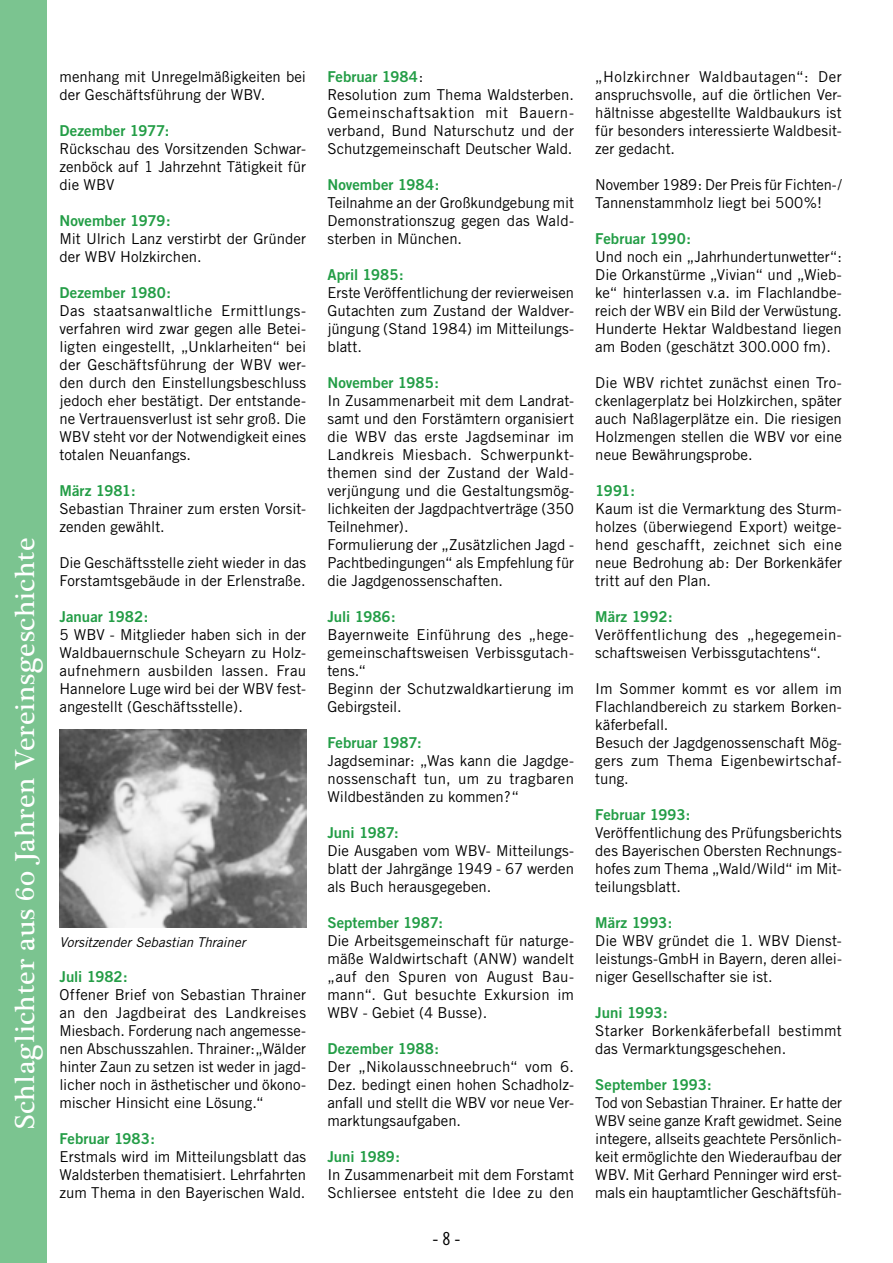
<style>
.page{position:relative;width:893px;height:1263px;background:#fff}
.page>*{position:absolute;margin:0;border:0;box-sizing:border-box;transform-origin:0 0}
.t1{font:28.05px "Plantagenet Cherokee";letter-spacing:.02em;color:#fff}
.t2{font:18px "Trade Gothic Cond Eighteen";color:#000}
.t3{font:15px/18px "Trade Gothic";color:#000;text-align:justify}
.t4{font:15px "Trade Gothic Bold Two";color:#239d46}
.t5{font:italic 13.5px "Trade Gothic";color:#000}
.s1{font-family:"Trade Gothic";color:#000}
</style>
<div class="page">
<div style="left:0;top:0;width:46px;height:1263px;background:#7bc490"></div>
<img style="left:60px;top:730px;width:246px;height:198px">
<h1 class="t1" style="left:9px;top:1129px;width:593px;rotate:-90deg">Schlaglichter aus 60 Jahren Vereinsgeschichte</h1>
<p class="t3" style="left:60px;top:67px;width:248px">menhang mit Unregelmäßigkeiten bei der Geschäftsführung der WBV.</p>
<p class="t4" style="left:60px;top:121px;width:111px">Dezember 1977:</p>
<p class="t3" style="left:60px;top:139px;width:248px">Rückschau des Vorsitzenden Schwar&shy;zenböck auf 1 Jahrzehnt Tätigkeit für die WBV</p>
<p class="t4" style="left:60px;top:211px;width:113px">November 1979:</p>
<p class="t3" style="left:60px;top:229px;width:248px">Mit Ulrich Lanz verstirbt der Gründer der WBV Holzkirchen.</p>
<p class="t4" style="left:60px;top:283px;width:113px">Dezember 1980:</p>
<p class="t3" style="left:60px;top:301px;width:248px">Das staatsanwaltliche Ermittlungs&shy;verfahren wird zwar gegen alle Betei&shy;ligten eingestellt, „Unklarheiten“ bei der Geschäftsführung der WBV wer&shy;den durch den Einstellungsbeschluss jedoch eher bestätigt. Der entstande&shy;ne Vertrauensverlust ist sehr groß. Die WBV steht vor der Notwendigkeit eines totalen Neuanfangs.</p>
<p class="t4" style="left:60px;top:481px;width:78px">März 1981:</p>
<p class="t3" style="left:60px;top:499px;width:248px">Sebastian Thrainer zum ersten Vorsit&shy;zenden gewählt.</p>
<p class="t3" style="left:60px;top:553px;width:248px">Die Geschäftsstelle zieht wieder in das<br>Forstamtsgebäude in der Erlenstraße.</p>
<p class="t4" style="left:60px;top:607px;width:90px">Januar 1982:</p>
<p class="t3" style="left:60px;top:625px;width:248px">5 WBV - Mitglieder haben sich in der Waldbauernschule Scheyarn zu Holz&shy;aufnehmern ausbilden lassen. Frau Hannelore Luge wird bei der WBV fest&shy;angestellt (Geschäftsstelle).</p>
<p class="t5" style="left:60px;top:934px;width:188px">Vorsitzender Sebastian Thrainer</p>
<p class="t4" style="left:60px;top:967px;width:70px">Juli 1982:</p>
<p class="t3" style="left:60px;top:985px;width:248px">Offener Brief von Sebastian Thrainer an den Jagdbeirat des Landkreises Miesbach. Forderung nach angemesse&shy;nen Abschusszahlen. Thrainer:„Wälder hinter Zaun zu setzen ist weder in jagd&shy;licher noch in ästhetischer und ökono&shy;mischer Hinsicht eine Lösung.“</p>
<p class="t4" style="left:60px;top:1129px;width:97px">Februar 1983:</p>
<p class="t3" style="left:60px;top:1147px;width:248px">Erstmals wird im Mitteilungsblatt das Waldsterben thematisiert. Lehrfahrten zum Thema in den Bayerischen Wald.</p>
<p class="t4" style="left:327px;top:67px;width:97px">Februar 1984<span class="s1">:</span></p>
<p class="t3" style="left:327px;top:85px;width:248px">Resolution zum Thema Waldsterben.<br>Gemeinschaftsaktion mit Bauern&shy;verband, Bund Naturschutz und der Schutzgemeinschaft Deutscher Wald.</p>
<p class="t4" style="left:327px;top:175px;width:113px">November 1984:</p>
<p class="t3" style="left:327px;top:193px;width:248px">Teilnahme an der Großkundgebung mit Demonstrationszug gegen das Wald&shy;sterben in München.</p>
<p class="t4" style="left:327px;top:265px;width:78px">April 1985:</p>
<p class="t3" style="left:327px;top:283px;width:248px">Erste Veröffentlichung der revierweisen Gutachten zum Zustand der Waldver&shy;jüngung (Stand 1984) im Mitteilungs&shy;blatt.</p>
<p class="t4" style="left:327px;top:373px;width:113px">November 1985:</p>
<p class="t3" style="left:327px;top:391px;width:248px;text-align:left">In Zusammenarbeit mit dem Landrat&shy;samt und den Forstämtern organisiert die WBV das erste Jagdseminar im Landkreis Miesbach. Schwerpunkt&shy;themen sind der Zustand der Wald&shy;verjüngung und die Gestaltungsmög&shy;lichkeiten der Jagdpachtverträge (350<br>Teilnehmer).<br>Formulierung der „Zusätzlichen Jagd - Pachtbedingungen“ als Empfehlung für die Jagdgenossenschaften.</p>
<p class="t4" style="left:327px;top:607px;width:70px">Juli 1986:</p>
<p class="t3" style="left:327px;top:625px;width:248px;text-align:left">Bayernweite Einführung des „hege&shy;gemeinschaftsweisen Verbissgutach&shy;tens.“<br>Beginn der Schutzwaldkartierung im<br>Gebirgsteil.</p>
<p class="t4" style="left:327px;top:733px;width:96px">Februar 1987:</p>
<p class="t3" style="left:327px;top:751px;width:248px">Jagdseminar: „Was kann die Jagdge&shy;nossenschaft tun, um zu tragbaren Wildbeständen zu kommen?“</p>
<p class="t4" style="left:327px;top:823px;width:73px">Juni 1987:</p>
<p class="t3" style="left:327px;top:841px;width:248px">Die Ausgaben vom WBV- Mitteilungs&shy;blatt der Jahrgänge 1949 - 67 werden als Buch herausgegeben.</p>
<p class="t4" style="left:327px;top:913px;width:117px">September 1987:</p>
<p class="t3" style="left:327px;top:931px;width:248px">Die Arbeitsgemeinschaft für naturge&shy;mäße Waldwirtschaft (ANW) wandelt „auf den Spuren von August Bau&shy;mann“. Gut besuchte Exkursion im WBV - Gebiet (4 Busse).</p>
<p class="t4" style="left:327px;top:1039px;width:113px">Dezember 1988:</p>
<p class="t3" style="left:327px;top:1057px;width:248px">Der „Nikolausschneebruch“ vom 6.<br>Dez. bedingt einen hohen Schadholz&shy;anfall und stellt die WBV vor neue Ver&shy;marktungsaufgaben.</p>
<p class="t4" style="left:327px;top:1147px;width:74px">Juni 1989:</p>
<p class="t3" style="left:327px;top:1165px;width:248px">In Zusammenarbeit mit dem Forstamt<br>Schliersee entsteht die Idee zu den</p>
<p class="t2" style="left:432px;top:1228px;width:29px">- 8 -</p>
<p class="t3" style="left:595px;top:67px;width:248px">„Holzkirchner Waldbautagen“: Der anspruchsvolle, auf die örtlichen Ver&shy;hältnisse abgestellte Waldbaukurs ist für besonders interessierte Waldbesit&shy;zer gedacht.</p>
<p class="t3" style="left:595px;top:175px;width:248px">November 1989: Der Preis für Fichten-/<br>Tannenstammholz liegt bei 500%!</p>
<p class="t4" style="left:595px;top:229px;width:97px">Februar 1990:</p>
<p class="t3" style="left:595px;top:247px;width:248px">Und noch ein „Jahrhundertunwetter“:<br>Die Orkanstürme „Vivian“ und „Wieb&shy;ke“ hinterlassen v.a. im Flachlandbe&shy;reich der WBV ein Bild der Verwüstung.<br>Hunderte Hektar Waldbestand liegen am Boden (geschätzt 300.000 fm).</p>
<p class="t3" style="left:595px;top:373px;width:248px">Die WBV richtet zunächst einen Tro&shy;ckenlagerplatz bei Holzkirchen, später auch Naßlagerplätze ein. Die riesigen Holzmengen stellen die WBV vor eine neue Bewährungsprobe.</p>
<p class="t4" style="left:595px;top:481px;width:41px">1991:</p>
<p class="t3" style="left:595px;top:499px;width:248px">Kaum ist die Vermarktung des Sturm&shy;holzes (überwiegend Export) weitge&shy;hend geschafft, zeichnet sich eine neue Bedrohung ab: Der Borkenkäfer tritt auf den Plan.</p>
<p class="t4" style="left:595px;top:607px;width:79px">März 1992:</p>
<p class="t3" style="left:595px;top:625px;width:248px">Veröffentlichung des „hegegemein&shy;schaftsweisen Verbissgutachtens“.</p>
<p class="t3" style="left:595px;top:679px;width:248px;text-align:left">Im Sommer kommt es vor allem im<br>Flachlandbereich zu starkem Borken&shy;käferbefall.<br>Besuch der Jagdgenossenschaft Mög&shy;gers zum Thema Eigenbewirtschaf&shy;tung.</p>
<p class="t4" style="left:595px;top:805px;width:97px">Februar 1993:</p>
<p class="t3" style="left:595px;top:823px;width:248px">Veröffentlichung des Prüfungsberichts des Bayerischen Obersten Rechnungs&shy;hofes zum Thema „Wald/Wild“ im Mit&shy;teilungsblatt.</p>
<p class="t4" style="left:595px;top:913px;width:79px">März 1993:</p>
<p class="t3" style="left:595px;top:931px;width:248px">Die WBV gründet die 1. WBV Dienst&shy;leistungs-GmbH in Bayern, deren allei&shy;niger Gesellschafter sie ist.</p>
<p class="t4" style="left:595px;top:1003px;width:74px">Juni 1993:</p>
<p class="t3" style="left:595px;top:1021px;width:248px">Starker Borkenkäferbefall bestimmt das Vermarktungsgeschehen.</p>
<p class="t4" style="left:595px;top:1075px;width:118px">September 1993:</p>
<p class="t3" style="left:595px;top:1093px;width:248px">Tod von Sebastian Thrainer. Er hatte der WBV seine ganze Kraft gewidmet. Seine integere, allseits geachtete Persönlich&shy;keit ermöglichte den Wiederaufbau der WBV. Mit Gerhard Penninger wird erst&shy;mals ein hauptamtlicher Geschäftsfüh-</p>
</div>
